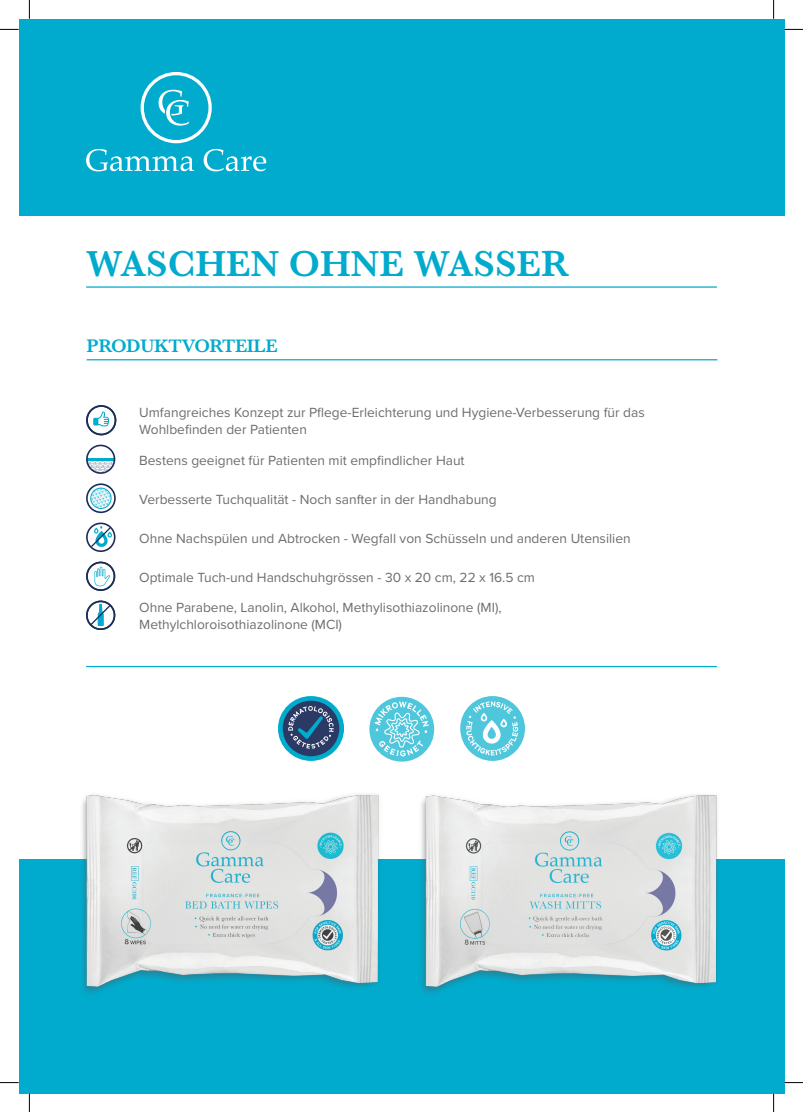
<style>
.page{position:relative;width:803px;height:1112px;background:#fff}
.page>*{position:absolute;margin:0;border:0;box-sizing:border-box;transform-origin:0 0}
.t1{font:600 37.5px "Baskerville";color:#00abcd}
.t2{font:600 18.75px "Baskerville";letter-spacing:-.02em;color:#00abcd}
.t3{font:13.75px/16.5px "Proxima Nova";color:#6c6d70}
</style>
<div class="page">
<div style="left:19px;top:859px;width:765px;height:233px;background:#00abcd"></div>
<img style="left:82px;top:794px;width:297px;height:199px">
<img style="left:421px;top:794px;width:296px;height:199px">
<svg style="left:278px;top:696px;width:66px;height:64px"></svg>
<div style="left:283px;top:700px;width:56px;height:56px;background:#2b3a65;border-radius:50%"></div>
<svg style="left:288px;top:705px;width:46px;height:43px"></svg>
<div style="left:460px;top:696px;width:65px;height:64px;background:#4ec6dc;border-radius:50%"></div>
<svg style="left:466px;top:701px;width:52px;height:54px"></svg>
<div style="left:369px;top:696px;width:65px;height:65px;background:#4ec6dc;border-radius:50%"></div>
<svg style="left:374px;top:701px;width:55px;height:55px"></svg>
<div style="left:19px;top:19px;width:765px;height:196px;background:#00abcd"></div>
<hr style="left:86px;top:286px;width:631px;height:1px;background:#00abcd">
<hr style="left:87px;top:359px;width:630px;height:1px;background:#00abcd">
<hr style="left:86px;top:665px;width:631px;height:2px;background:#00abcd">
<svg style="left:86px;top:405px;width:30px;height:30px"></svg>
<svg style="left:86px;top:444px;width:29px;height:30px"></svg>
<svg style="left:86px;top:483px;width:30px;height:30px"></svg>
<svg style="left:86px;top:522px;width:30px;height:30px"></svg>
<svg style="left:86px;top:561px;width:29px;height:29px"></svg>
<svg style="left:86px;top:600px;width:29px;height:30px"></svg>
<svg style="left:141px;top:72px;width:71px;height:71px"></svg>
<svg style="left:86px;top:149px;width:108px;height:22px"></svg>
<svg style="left:204px;top:149px;width:62px;height:22px"></svg>
<svg style="left:0;top:29px;width:19px;height:1px"></svg>
<svg style="left:784px;top:29px;width:19px;height:1px"></svg>
<svg style="left:0;top:1082px;width:19px;height:1px"></svg>
<svg style="left:784px;top:1081px;width:19px;height:2px"></svg>
<svg style="left:29px;top:0;width:1px;height:19px"></svg>
<svg style="left:29px;top:1092px;width:1px;height:19px"></svg>
<svg style="left:773px;top:0;width:1px;height:19px"></svg>
<svg style="left:773px;top:1092px;width:1px;height:19px"></svg>
<h1 class="t1" style="left:86px;top:237px;width:484px">WASCHEN OHNE WASSER</h1>
<h2 class="t2" style="left:87px;top:333px;width:193px">PRODUKTVORTEILE</h2>
<p class="t3" style="left:139px;top:404px;width:507px">Umfangreiches Konzept zur Pflege-Erleichterung und Hygiene-Verbesserung für das<br>Wohlbefinden der Patienten</p>
<p class="t3" style="left:139px;top:451px;width:327px">Bestens geeignet für Patienten mit empfindlicher Haut</p>
<p class="t3" style="left:139px;top:490px;width:359px">Verbesserte Tuchqualität - Noch sanfter in der Handhabung</p>
<p class="t3" style="left:139px;top:529px;width:493px">Ohne Nachspülen und Abtrocken - Wegfall von Schüsseln und anderen Utensilien</p>
<p class="t3" style="left:139px;top:568px;width:397px">Optimale Tuch-und Handschuhgrössen - 30 x 20 cm, 22 x 16.5 cm</p>
<p class="t3" style="left:139px;top:599px;width:364px">Ohne Parabene, Lanolin, Alkohol, Methylisothiazolinone (MI),<br>Methylchloroisothiazolinone (MCI)</p>
</div>
